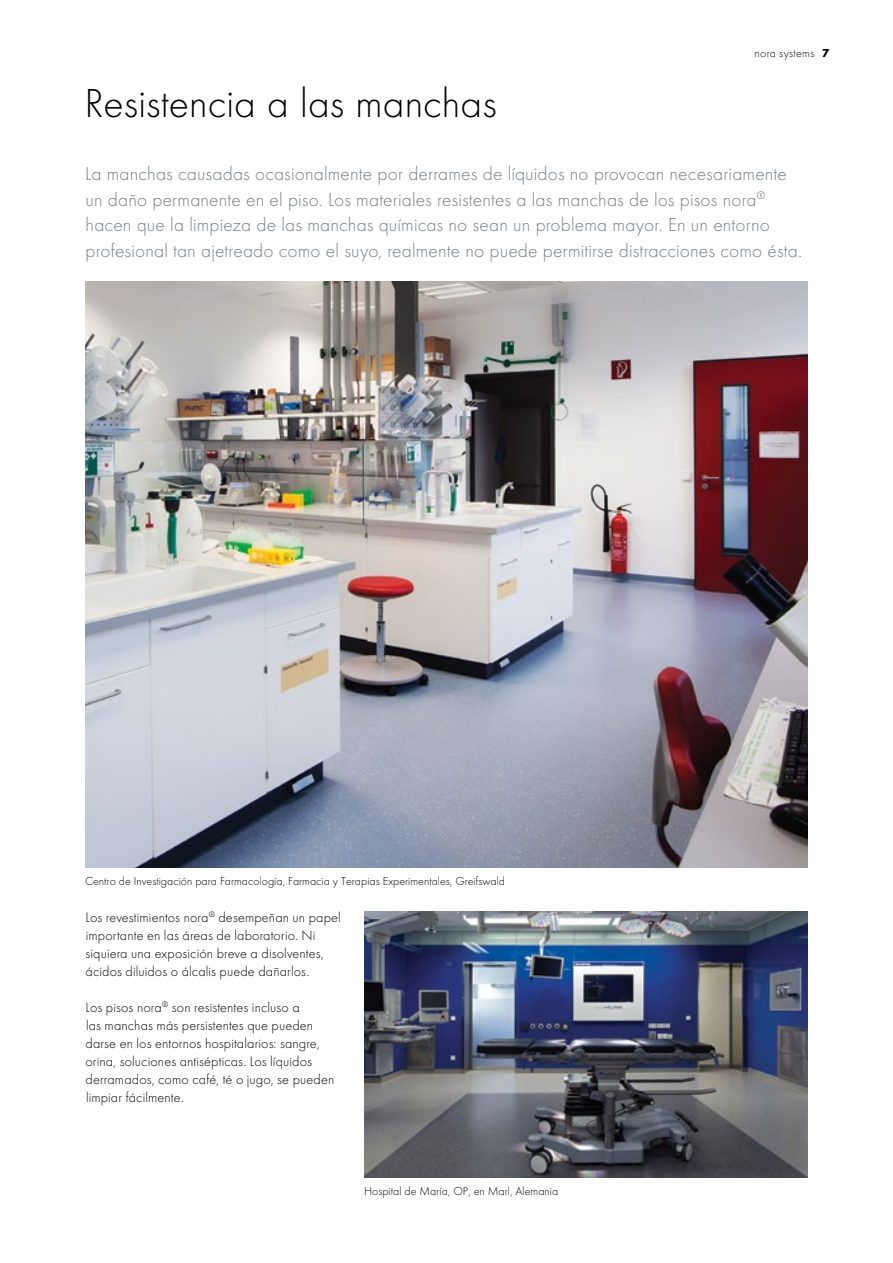
<style>
.page{position:relative;width:893px;height:1263px;background:#fff}
.page>*{position:absolute;margin:0;border:0;box-sizing:border-box;transform-origin:0 0}
.t1{font:300 42px "Futura";color:#000}
.t2{font:300 19.5px/25.5px "Futura";letter-spacing:.005em;color:#757e84}
.t3{font:300 14.25px/18px "Futura";letter-spacing:.01em;color:#000}
.t4{font:300 12px "Futura";color:#000}
.t5{font:300 12px "Futura";letter-spacing:.025em;color:#000}
.s1{font-weight:700}
</style>
<div class="page">
<img style="left:364px;top:911px;width:444px;height:267px">
<img style="left:85px;top:282px;width:723px;height:586px">
<h1 class="t1" style="left:85px;top:79px;width:414px">Resistencia a las manchas</h1>
<p class="t5" style="left:755px;top:47px;width:76px">nora systems <span class="s1">7</span></p>
<p class="t2" style="left:85px;top:161px;width:718px">La manchas causadas ocasionalmente por derrames de líquidos no provocan necesariamente un daño permanente en el piso. Los materiales resistentes a las manchas de los pisos nora<sup>® </sup>hacen que la limpieza de las manchas químicas no sean un problema mayor. En un entorno profesional tan ajetreado como el suyo, realmente no puede permitirse distracciones como ésta.</p>
<p class="t4" style="left:85px;top:875px;width:421px">Centro de Investigación para Farmacología, Farmacia y Terapias Experimentales, Greifswald</p>
<p class="t3" style="left:85px;top:908px;width:257px">Los revestimientos nora<sup>®</sup> desempeñan un papel importante en las áreas de laboratorio. Ni siquiera una exposición breve a disolventes, ácidos diluidos o álcalis puede dañarlos.</p>
<p class="t3" style="left:85px;top:998px;width:250px">Los pisos nora<sup>®</sup> son resistentes incluso a<br>las manchas más persistentes que pueden darse en los entornos hospitalarios: sangre, orina, soluciones antisépticas. Los líquidos derramados, como café, té o jugo, se pueden limpiar fácilmente.</p>
<p class="t4" style="left:364px;top:1185px;width:196px">Hospital de María, OP, en Marl, Alemania</p>
</div>
